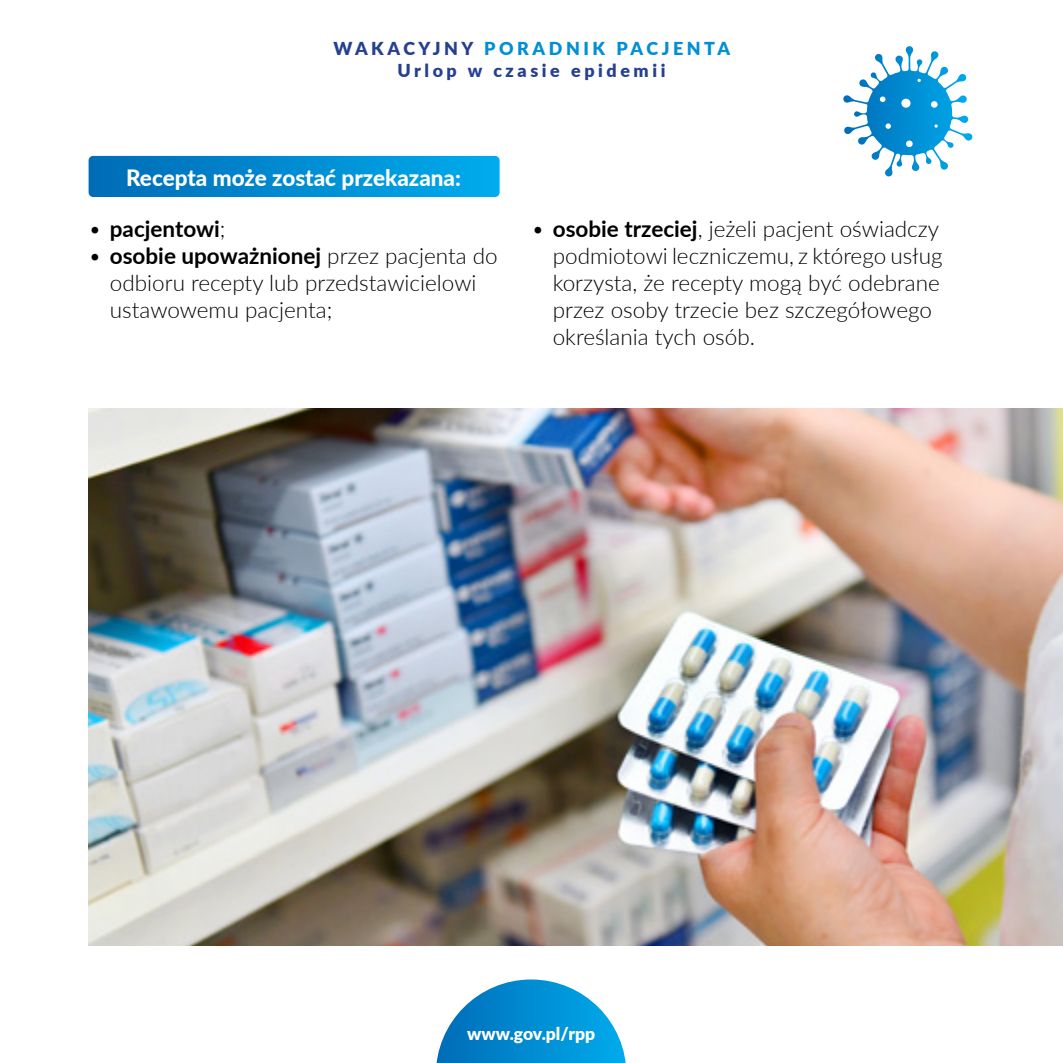
<style>
.page{position:relative;width:1063px;height:1063px;background:#fff}
.page>*{position:absolute;margin:0;border:0;box-sizing:border-box;transform-origin:0 0}
.t1{font:300 22.5px/27px "Lato";color:#000}
.t2{font:800 22.5px "Lato";color:#fff}
.t3{font:700 22.5px "Lato";color:#000}
.t4{font:900 18px/21.5px "Lato";letter-spacing:.2em;color:#25408f;text-align:center}
.t5{font:900 17.5px "Lato";color:#fff}
.s1{color:#008fd5}
.s2{font-weight:300}
.s3{font-weight:700}
</style>
<div class="page">
<svg style="left:436px;top:979px;width:190px;height:84px"></svg>
<svg style="left:89px;top:156px;width:411px;height:41px;background:#008cd1"></svg>
<img style="left:89px;top:409px;width:974px;height:537px">
<svg style="left:843px;top:50px;width:66px;height:101px"></svg>
<p class="t4" style="left:333px;top:37px;width:398px">WAKACYJNY <span class="s1">PORADNIK PACJENTA<br></span>Urlop w czasie epidemii</p>
<p class="t2" style="left:126px;top:161px;width:336px">Recepta może zostać przekazana:</p>
<p class="t3" style="left:89px;top:212px;width:138px"><span class="s2">•</span> pacjentowi<span class="s2">;</span></p>
<p class="t1" style="left:110px;top:241px;width:389px;text-indent:-21px">• <span class="s3">osobie upoważnionej</span> przez pacjenta do odbioru recepty lub przedstawicielowi ustawowemu pacjenta;</p>
<p class="t1" style="left:553px;top:214px;width:391px;text-indent:-21px">• <span class="s3">osobie trzeciej</span>, jeżeli pacjent oświadczy podmiotowi leczniczemu, z którego usług korzysta, że recepty mogą być odebrane przez osoby trzecie bez szczegółowego określania tych osób.</p>
<p class="t5" style="left:467px;top:1020px;width:130px">www.gov.pl/rpp</p>
</div>
